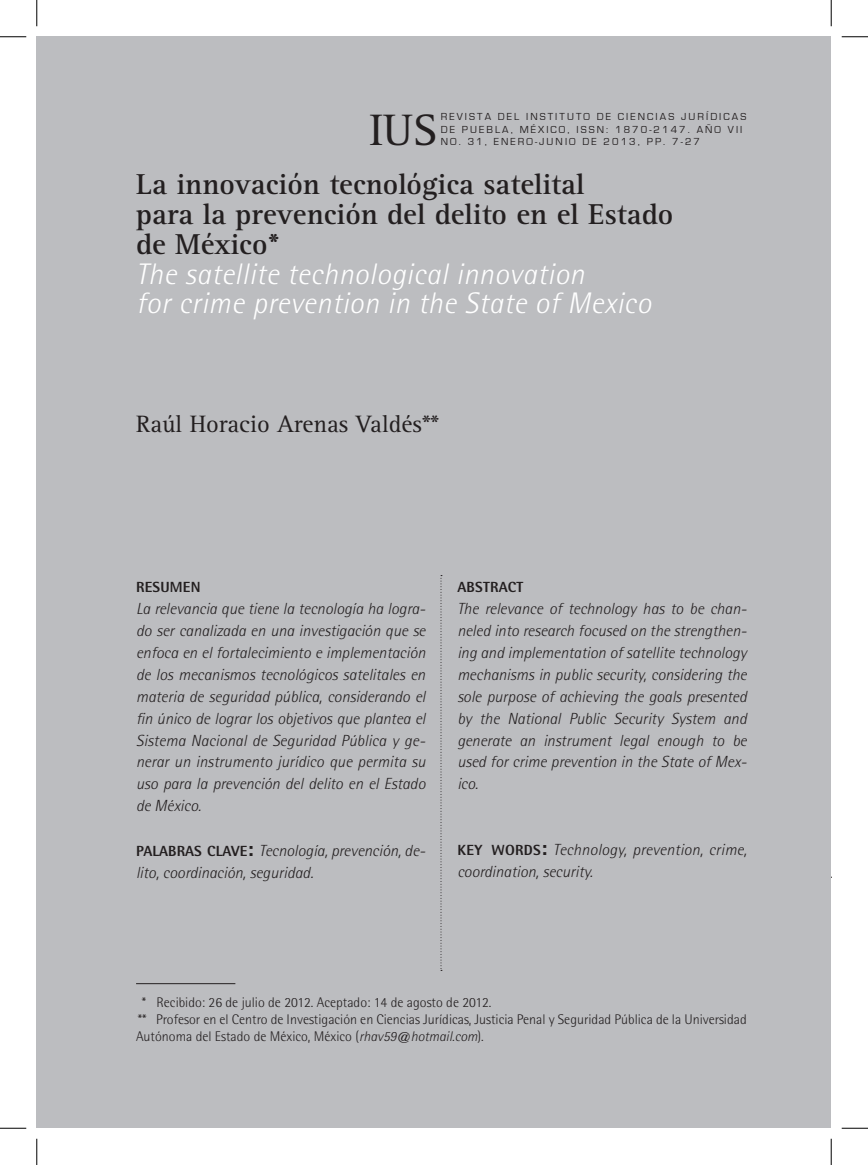
<style>
.page{position:relative;width:868px;height:1165px;background:#fff}
.page>*{position:absolute;margin:0;border:0;box-sizing:border-box;transform-origin:0 0}
.t1{font:45.5px "Rotis Serif";color:#231f20}
.B-_TITULO_CAPITULO_E{font:700 29.75px/29.8px "Rotis Serif";color:#231f20}
.B-_TITULO_CAPITULO_E-2{font:italic 300 29.75px/29.8px "Rotis Semi Sans";letter-spacing:.02em;color:#fff}
.a-SECCION_titulos_OK{font:24.5px "Rotis Serif";color:#231f20}
.RESUMEN{font:italic 300 16.1px/21.9px "Rotis Semi Sans";color:#231f20;text-align:justify}
.x__RESUMEN_OK{font:italic 300 16.1px/21.9px "Rotis Semi Sans";color:#231f20;text-align:justify}
.PCLAVE{font:italic 300 16.1px/21.9px "Rotis Semi Sans";color:#231f20}
.x-titulo{font:italic 300 16.1px/21.9px "Rotis Semi Sans";letter-spacing:.005em;color:#231f20}
.x-titulo-2{font:800 14.7px "Rotis Semi Sans";letter-spacing:.015em;color:#231f20}
._4-notas_a_pie{font:300 14px/16.6px "Rotis Semi Sans";color:#231f20}
.t2{font:10.5px/12.6px "Eurostile";letter-spacing:.2em;color:#231f20}
.s1{font-weight:800;font-style:normal;font-size:14.7px}
.s2{font-weight:800;font-style:normal;font-size:21px}
.s3{font-style:italic}
</style>
<div class="page">
<div style="left:37px;top:37px;width:793px;height:1091px;background:#bcbdc0"></div>
<hr style="left:136px;top:983px;width:99px;height:1px;background:#231f20">
<svg style="left:440px;top:575px;width:2px;height:396px"></svg>
<svg style="left:0;top:36px;width:26px;height:1px"></svg>
<svg style="left:841px;top:36px;width:26px;height:1px"></svg>
<svg style="left:0;top:1128px;width:26px;height:1px"></svg>
<svg style="left:841px;top:1128px;width:26px;height:1px"></svg>
<svg style="left:36px;top:0;width:1px;height:26px"></svg>
<svg style="left:36px;top:1139px;width:1px;height:26px"></svg>
<svg style="left:830px;top:0;width:1px;height:26px"></svg>
<svg style="left:830px;top:1139px;width:1px;height:26px"></svg>
<p class="t2" style="left:440px;top:111px;width:307px">REVISTA DEL INSTITUTO DE CIENCIAS JURÍDICAS<br>DE PUEBLA, MÉXICO, ISSN: 1870-2147. AÑO VII</p>
<p class="t1" style="left:369px;top:104px;width:69px">IUS</p>
<p class="t2" style="left:440px;top:136px;width:260px">NO. 31, ENERO-JUNIO DE 2013, PP. 7-27</p>
<p class="B-_TITULO_CAPITULO_E" style="left:136px;top:170px;width:538px">La innovación tecnológica satelital<br>para la prevención del delito en el Estado de México*</p>
<p class="B-_TITULO_CAPITULO_E-2" style="left:136px;top:258px;width:516px">The satellite technological innovation<br>for crime prevention in the State of Mexico</p>
<p class="a-SECCION_titulos_OK" style="left:136px;top:410px;width:304px">Raúl Horacio Arenas Valdés**</p>
<p class="x-titulo-2" style="left:136px;top:578px;width:66px">RESUMEN</p>
<p class="RESUMEN" style="left:136px;top:598px;width:291px">La relevancia que tiene la tecnología ha logra&shy;do ser canalizada en una investigación que se enfoca en el fortalecimiento e implementación de los mecanismos tecnológicos satelitales en materia de seguridad pública, considerando el fin único de lograr los objetivos que plantea el Sistema Nacional de Seguridad Pública y ge&shy;nerar un instrumento jurídico que permita su uso para la prevención del delito en el Estado de México.</p>
<p class="PCLAVE" style="left:136px;top:839px;width:291px"><span class="s1">PALABRAS CLAVE</span><span class="s2">:</span> Tecnología, prevención, de&shy;lito, coordinación, seguridad.</p>
<p class="x-titulo-2" style="left:457px;top:578px;width:68px">ABSTRACT</p>
<p class="x__RESUMEN_OK" style="left:457px;top:598px;width:291px">The relevance of technology has to be chan&shy;neled into research focused on the strengthen&shy;ing and implementation of satellite technology mechanisms in public security, considering the sole purpose of achieving the goals presented by the National Public Security System and generate an instrument legal enough to be used for crime prevention in the State of Mex&shy;ico.</p>
<p class="x-titulo" style="left:457px;top:838px;width:291px"><span class="s1">KEY WORDS</span><span class="s2">:</span> Technology, prevention, crime, coordination, security.</p>
<p class="_4-notas_a_pie" style="left:142px;top:994px;width:351px">* Recibido: 26 de julio de 2012. Aceptado: 14 de agosto de 2012.</p>
<p class="_4-notas_a_pie" style="left:136px;top:1011px;width:612px">** Profesor en el Centro de Investigación en Ciencias Jurídicas, Justicia Penal y Seguridad Pública de la Universidad<br>Autónoma del Estado de México, México (<span class="s3">rhav59@hotmail.com</span>).</p>
</div>
